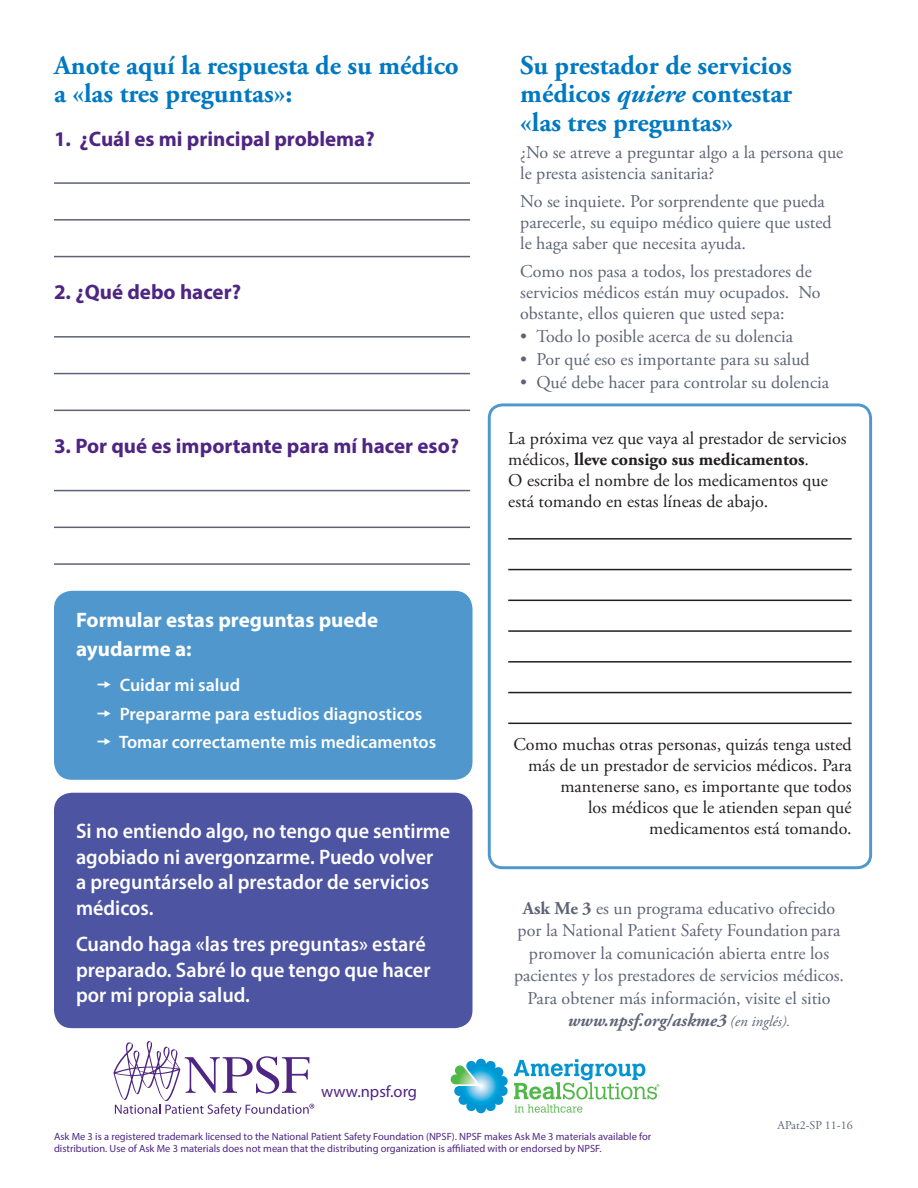
<style>
.page{position:relative;width:918px;height:1188px;background:#fff}
.page>*{position:absolute;margin:0;border:0;box-sizing:border-box;transform-origin:0 0}
.t1{font:700 27px/28.5px "Adobe Garamond Pro";color:#0079c2;text-align:justify}
.t2{font:600 21px/25.5px "Myriad Pro";color:#fff;scale:.96 1}
.t3{font:700 21px "Myriad Pro";color:#4e2582}
.t4{font:700 21px/28.5px "Myriad Pro";color:#fff}
.t5{font:18px/21px "Adobe Garamond Pro";color:#5e6476}
.t6{font:18px/21px "Adobe Garamond Pro";color:#231f20}
.t7{font:600 18px/28.5px "Myriad Pro";color:#fff}
.t8{font:16.5px "Myriad Pro";color:#4e2582}
.t9{font:12px "Adobe Garamond Pro";color:#5e6476}
.t10{font:10.5px/12px "Myriad Pro";color:#4e2582}
.s1{font-style:italic}
.s2{font-weight:700}
.s3{font-weight:700;font-style:italic}
.s4{font-style:italic;font-size:15px}
</style>
<div class="page">
<div style="left:488px;top:403px;width:384px;height:466px;border:3px solid #4f97cc;border-radius:13px"></div>
<hr style="left:508px;top:538px;width:344px;height:2px;background:#231f20">
<hr style="left:508px;top:569px;width:344px;height:1px;background:#231f20">
<hr style="left:508px;top:600px;width:344px;height:1px;background:#231f20">
<hr style="left:508px;top:630px;width:344px;height:2px;background:#231f20">
<hr style="left:508px;top:661px;width:344px;height:2px;background:#231f20">
<hr style="left:508px;top:692px;width:344px;height:1px;background:#231f20">
<hr style="left:508px;top:723px;width:344px;height:1px;background:#231f20">
<hr style="left:54px;top:182px;width:416px;height:2px;background:#5e6476">
<hr style="left:54px;top:219px;width:416px;height:2px;background:#5e6476">
<hr style="left:54px;top:256px;width:416px;height:1px;background:#5e6476">
<hr style="left:54px;top:336px;width:416px;height:2px;background:#5e6476">
<hr style="left:54px;top:373px;width:416px;height:1px;background:#5e6476">
<hr style="left:54px;top:410px;width:416px;height:1px;background:#5e6476">
<hr style="left:54px;top:490px;width:416px;height:1px;background:#5e6476">
<hr style="left:54px;top:527px;width:416px;height:1px;background:#5e6476">
<hr style="left:54px;top:563px;width:416px;height:2px;background:#5e6476">
<div style="left:54px;top:793px;width:418px;height:235px;background:#4d54a2;border-radius:18px"></div>
<div style="left:54px;top:591px;width:418px;height:189px;background:#4f97cc;border-radius:18px"></div>
<svg style="left:113px;top:1041px;width:201px;height:76px"></svg>
<img style="left:450px;top:1058px;width:210px;height:56px">
<h1 class="t1" style="left:54px;top:51px;width:406px">Anote aquí la respuesta de su médico a «las tres preguntas»:</h1>
<p class="t3" style="left:54px;top:125px;width:322px">1. ¿Cuál es mi principal problema?</p>
<p class="t3" style="left:54px;top:279px;width:189px">2. ¿Qué debo hacer?</p>
<p class="t3" style="left:54px;top:432px;width:407px">3. Por qué es importante para mí hacer eso?</p>
<p class="t4" style="left:76px;top:605px;width:304px">Formular estas preguntas puede ayudarme a:</p>
<p class="t7" style="left:119px;top:670px;width:319px">Cuidar mi salud<br>Prepararme para estudios diagnosticos<br>Tomar correctamente mis medicamentos</p>
<p class="t2" style="left:76px;top:818px;width:391px">Si no entiendo algo, no tengo que sentirme agobiado ni avergonzarme. Puedo volver<br>a preguntárselo al prestador de servicios médicos.</p>
<p class="t2" style="left:76px;top:931px;width:371px">Cuando haga «las tres preguntas» estaré preparado. Sabré lo que tengo que hacer por mi propia salud.</p>
<h1 class="t1" style="left:520px;top:51px;width:274px">Su prestador de servicios médicos <span class="s1">quiere</span> contestar «las tres preguntas»</h1>
<p class="t5" style="left:520px;top:143px;width:325px">¿No se atreve a preguntar algo a la persona que le presta asistencia sanitaria?</p>
<p class="t5" style="left:520px;top:192px;width:313px">No se inquiete. Por sorprendente que pueda parecerle, su equipo médico quiere que usted le haga saber que necesita ayuda.</p>
<p class="t5" style="left:520px;top:261px;width:302px">Como nos pasa a todos, los prestadores de servicios médicos están muy ocupados. No obstante, ellos quieren que usted sepa:</p>
<p class="t5" style="left:520px;top:326px;width:274px">• Todo lo posible acerca de su dolencia</p>
<p class="t5" style="left:520px;top:350px;width:291px">• Por qué eso es importante para su salud</p>
<p class="t5" style="left:520px;top:373px;width:310px">• Qué debe hacer para controlar su dolencia</p>
<p class="t6" style="left:508px;top:429px;width:340px">La próxima vez que vaya al prestador de servicios médicos, <span class="s2">lleve consigo sus medicamentos</span>.<br>O escriba el nombre de los medicamentos que está tomando en estas líneas de abajo.</p>
<p class="t6" style="left:513px;top:735px;width:340px;text-align:right">Como muchas otras personas, quizás tenga usted más de un prestador de servicios médicos. Para mantenerse sano, es importante que todos<br>los médicos que le atienden sepan qué medicamentos está tomando.</p>
<p class="t5" style="left:514px;top:897px;width:332px;line-height:22.5px;text-align:center"><span class="s2">Ask Me 3</span> es un programa educativo ofrecido por la National Patient Safety Foundation para promover la comunicación abierta entre los pacientes y los prestadores de servicios médicos.<br>Para obtener más información, visite el sitio <span class="s3">www.npsf.org/askme3</span> <span class="s4">(en inglés).</span></p>
<p class="t8" style="left:321px;top:1081px;width:97px">www.npsf.org</p>
<p class="t10" style="left:54px;top:1130px;width:599px">Ask Me 3 is a registered trademark licensed to the National Patient Safety Foundation (NPSF). NPSF makes Ask Me 3 materials available for distribution. Use of Ask Me 3 materials does not mean that the distributing organization is affiliated with or endorsed by NPSF.</p>
<p class="t9" style="left:778px;top:1118px;width:77px">APat2-SP 11-16</p>
</div>
